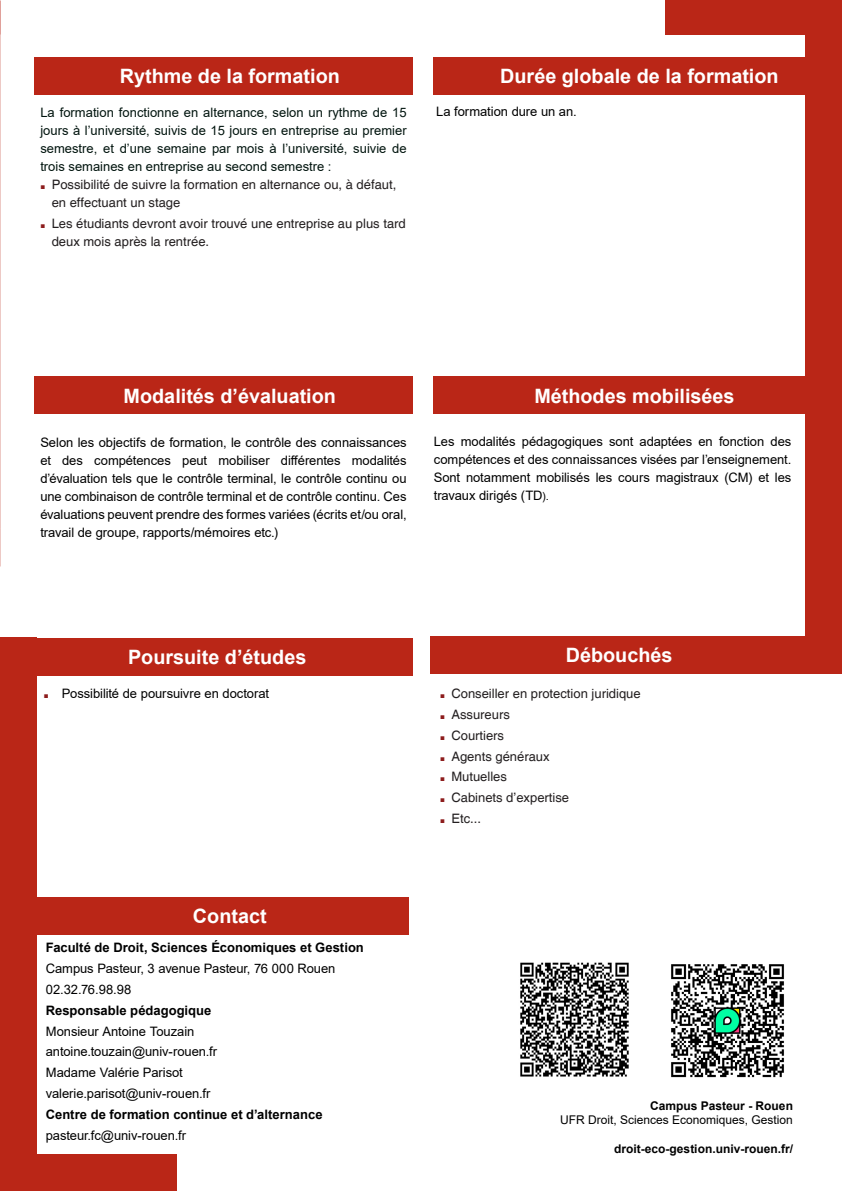
<style>
.page{position:relative;width:842px;height:1191px;background:#fff}
.page>*{position:absolute;margin:0;border:0;box-sizing:border-box;transform-origin:0 0}
.t1{font:700 19.8px "Arial";color:#fff}
.t2{font:13px/18px "Arial";letter-spacing:-.005em;color:#000001;text-align:justify}
.t3{font:13px/18px "Helvetica";color:#231f20}
.t4{font:13px/18px "Arial";color:#00140e;text-align:justify}
.t5{font:700 13px "Arial";color:#000001}
.t6{font:700 12px "Arial";color:#000001}
.t7{font:12px "Arial";color:#000001}
.s1{font-family:"Arial";font-size:8px;color:#8d1c1c}
.s2{font-size:11px}
.s3{font-size:8px;color:#8d1c1c}
</style>
<div class="page">
<svg style="left:0;top:233px;width:1px;height:28px"></svg>
<div style="left:806px;top:16px;width:36px;height:657px;background:#ba2617"></div>
<div style="left:665px;top:0;width:177px;height:34px;background:#ba2617"></div>
<div style="left:0;top:1154px;width:176px;height:37px;background:#ba2617"></div>
<div style="left:0;top:638px;width:36px;height:553px;background:#ba2617"></div>
<div style="left:34px;top:57px;width:379px;height:37px;background:#ba2617"></div>
<div style="left:433px;top:57px;width:379px;height:37px;background:#ba2617"></div>
<div style="left:30px;top:897px;width:379px;height:37px;background:#ba2617"></div>
<div style="left:430px;top:635px;width:379px;height:38px;background:#ba2617"></div>
<img style="left:520px;top:962px;width:109px;height:115px">
<div style="left:34px;top:376px;width:379px;height:38px;background:#ba2617"></div>
<div style="left:433px;top:376px;width:379px;height:38px;background:#ba2617"></div>
<div style="left:34px;top:638px;width:379px;height:37px;background:#ba2617"></div>
<img style="left:671px;top:964px;width:113px;height:114px">
<p class="t1" style="left:120px;top:62px;width:222px">Rythme de la formation</p>
<p class="t4" style="left:40px;top:103px;width:368px">La formation fonctionne en alternance, selon un rythme de 15 jours à l’université, suivis de 15 jours en entreprise au premier semestre, et d’une semaine par mois à l’université, suivie de trois semaines en entreprise au second semestre :</p>
<p class="t3" style="left:52px;top:176px;width:346px;text-indent:-11px"><span class="s1">■</span> Possibilité de suivre la formation en alternance ou, à défaut, en effectuant un stage</p>
<p class="t3" style="left:52px;top:215px;width:356px;text-indent:-11px"><span class="s1">■</span> Les étudiants devront avoir trouvé une entreprise au plus tard deux mois après la rentrée.</p>
<p class="t1" style="left:500px;top:62px;width:280px">Durée globale de la formation</p>
<p class="t2" style="left:436px;top:102px;width:142px">La formation dure un an.</p>
<p class="t1" style="left:124px;top:381px;width:214px">Modalités d’évaluation</p>
<p class="t1" style="left:534px;top:381px;width:202px">Méthodes mobilisées</p>
<p class="t2" style="left:434px;top:432px;width:359px">Les modalités pédagogiques sont adaptées en fonction des compétences et des connaissances visées par l’enseignement.<br>Sont notamment mobilisés les cours magistraux (CM) et les travaux dirigés (TD<span class="s2">).</span></p>
<p class="t2" style="left:40px;top:433px;width:368px">Selon les objectifs de formation, le contrôle des connaissances et des compétences peut mobiliser différentes modalités d’évaluation tels que le contrôle terminal, le contrôle continu ou une combinaison de contrôle terminal et de contrôle continu. Ces évaluations peuvent prendre des formes variées (écrits et/ou oral, travail de groupe, rapports/mémoires etc.)</p>
<p class="t1" style="left:128px;top:643px;width:180px">Poursuite d’études</p>
<p class="t2" style="left:44px;top:684px;width:227px"><span class="s3">■</span> Possibilité de poursuivre en doctorat</p>
<p class="t1" style="left:193px;top:902px;width:75px">Contact</p>
<p class="t5" style="left:46px;top:938px;width:319px">Faculté de Droit, Sciences Économiques et Gestion</p>
<p class="t2" style="left:46px;top:959px;width:291px">Campus Pasteur, 3 avenue Pasteur, 76 000 Rouen</p>
<p class="t2" style="left:46px;top:980px;width:87px">02.32.76.98.98</p>
<p class="t5" style="left:46px;top:1001px;width:167px">Responsable pédagogique</p>
<p class="t2" style="left:46px;top:1022px;width:150px">Monsieur Antoine Touzain</p>
<p class="t2" style="left:46px;top:1042px;width:173px">antoine.touzain@univ-rouen.fr</p>
<p class="t2" style="left:46px;top:1063px;width:139px">Madame Valérie Parisot</p>
<p class="t2" style="left:46px;top:1084px;width:166px">valerie.parisot@univ-rouen.fr</p>
<p class="t5" style="left:46px;top:1105px;width:278px">Centre de formation continue et d’alternance</p>
<p class="t2" style="left:46px;top:1126px;width:142px">pasteur.fc@univ-rouen.fr</p>
<p class="t1" style="left:566px;top:641px;width:108px">Débouchés</p>
<p class="t3" style="left:440px;top:685px;width:202px"><span class="s1">■</span> Conseiller en protection juridique</p>
<p class="t3" style="left:440px;top:705px;width:71px"><span class="s1">■</span> Assureurs</p>
<p class="t3" style="left:440px;top:726px;width:66px"><span class="s1">■</span> Courtiers</p>
<p class="t3" style="left:440px;top:747px;width:111px"><span class="s1">■</span> Agents généraux</p>
<p class="t3" style="left:440px;top:768px;width:68px"><span class="s1">■</span> Mutuelles</p>
<p class="t3" style="left:440px;top:789px;width:131px"><span class="s1">■</span> Cabinets d’expertise</p>
<p class="t3" style="left:440px;top:810px;width:42px"><span class="s1">■</span> Etc...</p>
<p class="t6" style="left:650px;top:1096px;width:144px">Campus Pasteur - Rouen</p>
<p class="t7" style="left:560px;top:1111px;width:234px">UFR Droit, Sciences Economiques, Gestion</p>
<p class="t6" style="left:614px;top:1140px;width:180px">droit-eco-gestion.univ-rouen.fr/</p>
</div>
